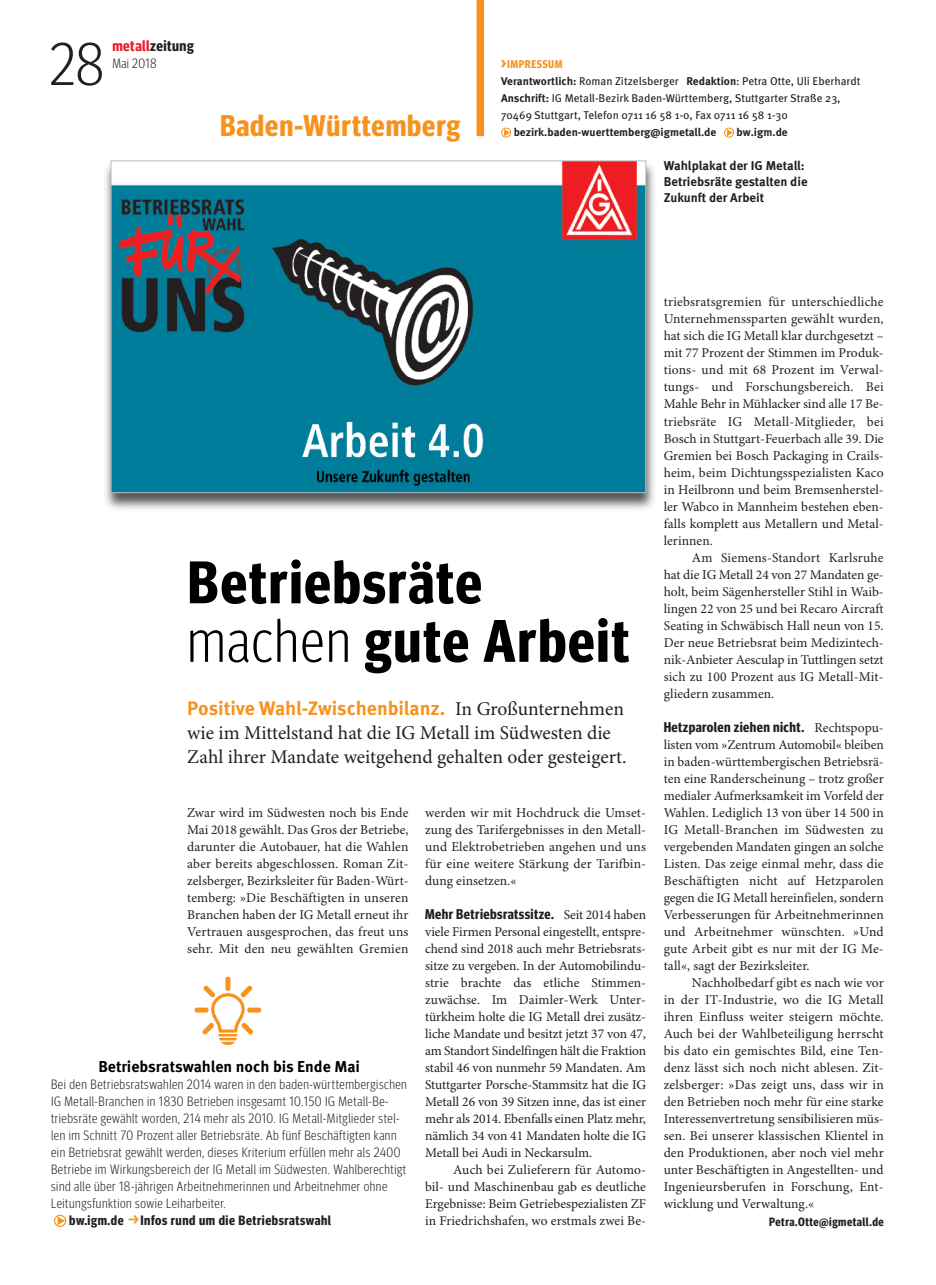
<style>
.page{position:relative;width:936px;height:1285px;background:#fff}
.page>*{position:absolute;margin:0;border:0;box-sizing:border-box;transform-origin:0 0}
.t1{font:700 60px/58.5px "Meta Headline Cond OT";letter-spacing:.03em;color:#000}
.t2{font:300 60px "Meta Headline Cond OT";color:#231f20}
.t3{font:700 30px "Meta Headline Cond OT";letter-spacing:.03em;color:#f7931d}
.t4{font:19.5px/24px "Minion Pro";letter-spacing:-.005em;color:#231f20}
.t5{font:700 19.5px "Meta OT";letter-spacing:-.005em;color:#f7931d}
.t6{font:700 15.75px "Meta OT";color:#000}
.t7{font:700 15px "Meta Headline Cond OT";letter-spacing:.03em;color:#231f20}
.t8{font:700 14.1px "Meta Headline Cond OT";letter-spacing:.03em;color:#231f20}
.t9{font:13.5px/17px "Minion Pro";letter-spacing:.005em;color:#231f20;text-align:justify}
.t10{font:300 13.5px/17px "Meta Headline Cond OT";letter-spacing:.04em;color:#231f20}
.t11{font:700 13.5px "Meta Headline Cond OT";letter-spacing:.04em;color:#231f20}
.t12{font:700 12.75px/15.8px "Meta OT";letter-spacing:-.005em;color:#231f20}
.t13{font:700 12px "Meta Headline Cond OT";letter-spacing:.04em;color:#231f20}
.t14{font:11.25px/17px "Meta OT";color:#231f20}
.t15{font:700 11.25px "Meta OT";color:#231f20}
.t16{font:700 11.25px "Meta Headline Cond OT";letter-spacing:.05em;color:#f7931d}
.s1{color:#ee1c28}
.s2{font-size:15.75px}
.s3{font-weight:700}
.s4{font-weight:300}
.s5{font-family:"Minion Pro";font-weight:400;color:#231f20}
.s6{font-family:"Minion Pro";font-weight:400;font-size:13.5px}
</style>
<div class="page">
<img style="left:105px;top:160px;width:549px;height:349px">
<img style="left:113px;top:162px;width:531px;height:329px">
<div style="left:476px;top:0;width:8px;height:136px;background:#f7931d"></div>
<svg style="left:501px;top:128px;width:10px;height:10px"></svg>
<svg style="left:724px;top:128px;width:10px;height:10px"></svg>
<svg style="left:194px;top:976px;width:68px;height:68px"></svg>
<svg style="left:54px;top:1214px;width:12px;height:12px"></svg>
<h1 class="t2" style="left:50px;top:43px;width:56px">28</h1>
<p class="t7" style="left:112px;top:40px;width:83px"><span class="s1">metall</span>zeitung</p>
<p class="t10" style="left:112px;top:56px;width:46px">Mai 2018</p>
<h2 class="t3" style="left:220px;top:115px;width:241px">Baden-Württemberg</h2>
<p class="t16" style="left:501px;top:60px;width:63px"><span class="s2">&gt;</span>IMPRESSUM</p>
<p class="t14" style="left:501px;top:74px;width:361px"><span class="s3">Verantwortlich:</span> Roman Zitzelsberger <span class="s3">Redaktion</span>: Petra Otte, Uli Eberhardt<br><span class="s3">Anschrift:</span> IG Metall-Bezirk Baden-Württemberg, Stuttgarter Straße 23,<br>70469 Stuttgart, Telefon 0711 16 58 1-0, Fax 0711 16 58 1-30</p>
<p class="t15" style="left:513px;top:128px;width:204px">bezirk.baden-wuerttemberg@igmetall.de</p>
<p class="t15" style="left:736px;top:128px;width:53px">bw.igm.de</p>
<p class="t12" style="left:663px;top:159px;width:145px">Wahlplakat der IG Metall:<br>Betriebsräte gestalten die<br>Zukunft der Arbeit</p>
<h1 class="t1" style="left:187px;top:558px;width:443px">Betriebsräte <span class="s4">machen</span> gute Arbeit</h1>
<h3 class="t5" style="left:187px;top:700px;width:438px">Positive Wahl-Zwischenbilanz. <span class="s5">In Großunternehmen</span></h3>
<h3 class="t4" style="left:187px;top:722px;width:441px">wie im Mittelstand hat die IG Metall im Südwesten die<br>Zahl ihrer Mandate weitgehend gehalten oder gesteigert.</h3>
<p class="t9" style="left:187px;top:805px;width:223px">Zwar wird im Südwesten noch bis Ende Mai 2018 gewählt. Das Gros der Betriebe, darunter die Autobauer, hat die Wahlen aber bereits abgeschlossen. Roman Zit&shy;zelsberger, Bezirksleiter für Baden-Würt&shy;temberg: »Die Beschäftigten in unseren Branchen haben der IG Metall erneut ihr Vertrauen ausgesprochen, das freut uns sehr. Mit den neu gewählten Gremien</p>
<p class="t9" style="left:425px;top:805px;width:222px">werden wir mit Hochdruck die Umset&shy;zung des Tarifergebnisses in den Metall&shy;und Elektrobetrieben angehen und uns für eine weitere Stärkung der Tarifbin&shy;dung einsetzen.«</p>
<p class="t8" style="left:425px;top:909px;width:222px">Mehr Betriebsratssitze. <span class="s6">Seit 2014 haben</span></p>
<p class="t9" style="left:425px;top:924px;width:222px">viele Firmen Personal eingestellt, entspre&shy;chend sind 2018 auch mehr Betriebsrats&shy;sitze zu vergeben. In der Automobilindu&shy;strie brachte das etliche Stimmen&shy;zuwächse. Im Daimler-Werk Unter&shy;türkheim holte die IG Metall drei zusätz&shy;liche Mandate und besitzt jetzt 37 von 47, am Standort Sindelfingen hält die Fraktion stabil 46 von nunmehr 59 Mandaten. Am Stuttgarter Porsche-Stammsitz hat die IG Metall 26 von 39 Sitzen inne, das ist einer mehr als 2014. Ebenfalls einen Platz mehr, nämlich 34 von 41 Mandaten holte die IG Metall bei Audi in Neckarsulm.</p>
<p class="t9" style="left:425px;top:1162px;width:222px;text-indent:28px">Auch bei Zulieferern für Automo&shy;bil- und Maschinenbau gab es deutliche Ergebnisse: Beim Getriebespezialisten ZF in Friedrichshafen, wo erstmals zwei Be-</p>
<p class="t6" style="left:98px;top:1060px;width:263px">Betriebsratswahlen noch bis Ende Mai</p>
<p class="t10" style="left:51px;top:1077px;width:357px">Bei den Betriebsratswahlen 2014 waren in den baden-württembergischen IG Metall-Branchen in 1830 Betrieben insgesamt 10.150 IG Metall-Be&shy;triebsräte gewählt worden, 214 mehr als 2010. IG Metall-Mitglieder stel&shy;len im Schnitt 70 Prozent aller Betriebsräte. Ab fünf Beschäftigten kann ein Betriebsrat gewählt werden, dieses Kriterium erfüllen mehr als 2400<br>Betriebe im Wirkungsbereich der IG Metall im Südwesten. Wahlberechtigt sind alle über 18-jährigen Arbeitnehmerinnen und Arbeitnehmer ohne Leitungsfunktion sowie Leiharbeiter.</p>
<p class="t11" style="left:69px;top:1215px;width:263px">bw.igm.de Infos rund um die Betriebsratswahl</p>
<p class="t9" style="left:663px;top:295px;width:221px">triebsratsgremien für unterschiedliche Unternehmenssparten gewählt wurden, hat sich die IG Metall klar durchgesetzt – mit 77 Prozent der Stimmen im Produk&shy;tions- und mit 68 Prozent im Verwal&shy;tungs- und Forschungsbereich. Bei Mahle Behr in Mühlacker sind alle 17 Be&shy;triebsräte IG Metall-Mitglieder, bei Bosch in Stuttgart-Feuerbach alle 39. Die Gremien bei Bosch Packaging in Crails&shy;heim, beim Dichtungsspezialisten Kaco in Heilbronn und beim Bremsenherstel&shy;ler Wabco in Mannheim bestehen eben&shy;falls komplett aus Metallern und Metal&shy;lerinnen.</p>
<p class="t9" style="left:663px;top:550px;width:221px;text-indent:28px">Am Siemens-Standort Karlsruhe hat die IG Metall 24 von 27 Mandaten ge&shy;holt, beim Sägenhersteller Stihl in Waib&shy;lingen 22 von 25 und bei Recaro Aircraft Seating in Schwäbisch Hall neun von 15.<br>Der neue Betriebsrat beim Medizintech&shy;nik-Anbieter Aesculap in Tuttlingen setzt sich zu 100 Prozent aus IG Metall-Mit&shy;gliedern zusammen.</p>
<p class="t8" style="left:663px;top:722px;width:221px">Hetzparolen ziehen nicht. <span class="s6">Rechtspopu-</span></p>
<p class="t9" style="left:663px;top:737px;width:221px">listen vom »Zentrum Automobil« bleiben in baden-württembergischen Betriebsrä&shy;ten eine Randerscheinung – trotz großer medialer Aufmerksamkeit im Vorfeld der Wahlen. Lediglich 13 von über 14 500 in IG Metall-Branchen im Südwesten zu vergebenden Mandaten gingen an solche Listen. Das zeige einmal mehr, dass die Beschäftigten nicht auf Hetzparolen gegen die IG Metall hereinfielen, sondern Verbesserungen für Arbeitnehmerinnen und Arbeitnehmer wünschten. »Und gute Arbeit gibt es nur mit der IG Me&shy;tall«, sagt der Bezirksleiter.</p>
<p class="t9" style="left:663px;top:975px;width:221px;text-indent:28px">Nachholbedarf gibt es nach wie vor in der IT-Industrie, wo die IG Metall ihren Einfluss weiter steigern möchte.<br>Auch bei der Wahlbeteiligung herrscht bis dato ein gemischtes Bild, eine Ten&shy;denz lässt sich noch nicht ablesen. Zit&shy;zelsberger: »Das zeigt uns, dass wir in den Betrieben noch mehr für eine starke Interessenvertretung sensibilisieren müs&shy;sen. Bei unserer klassischen Klientel in den Produktionen, aber noch viel mehr unter Beschäftigten in Angestellten- und Ingenieursberufen in Forschung, Ent&shy;wicklung und Verwaltung.«</p>
<p class="t13" style="left:769px;top:1216px;width:116px">Petra.Otte@igmetall.de</p>
</div>
